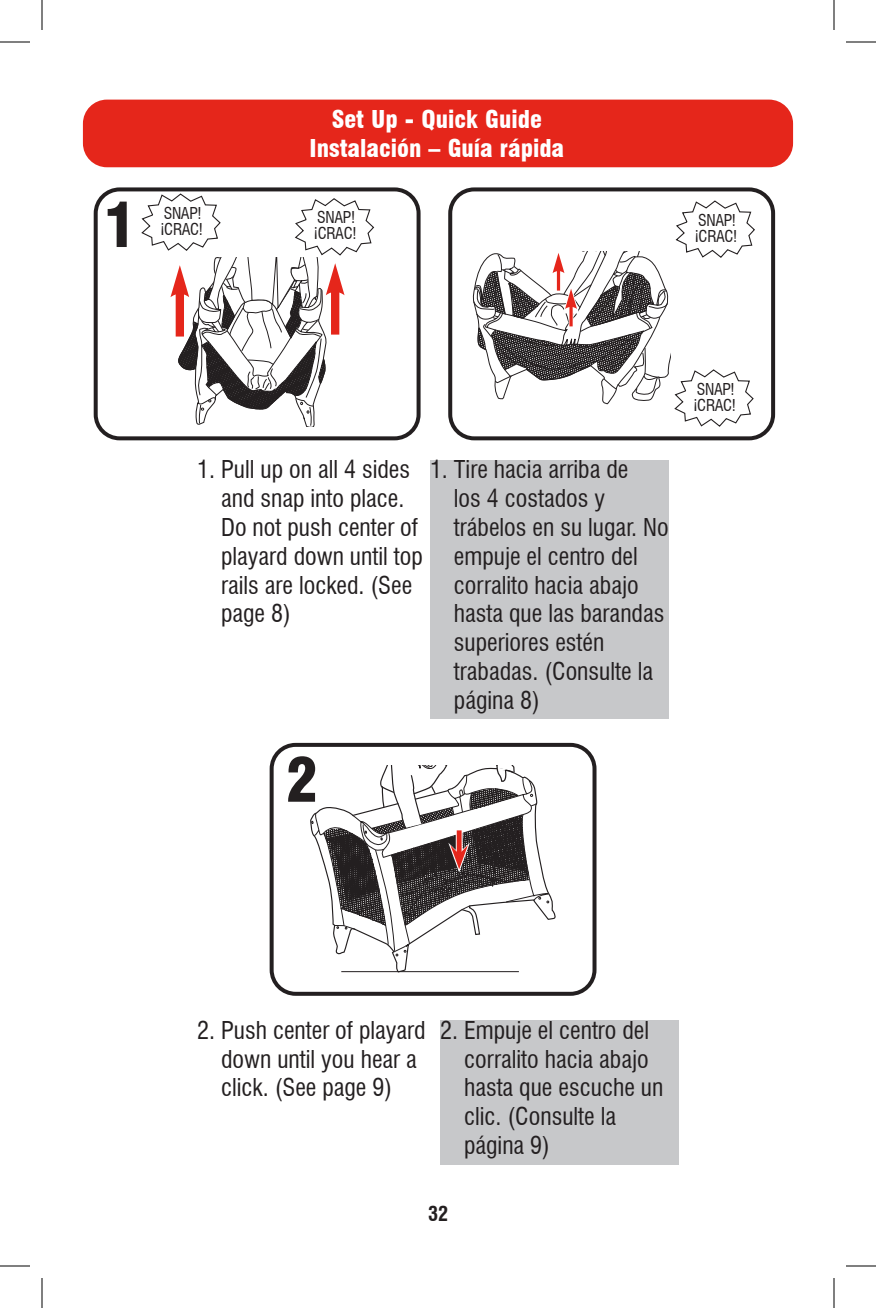
<style>
.page{position:relative;width:876px;height:1308px;background:#fff}
.page>*{position:absolute;margin:0;border:0;box-sizing:border-box;transform-origin:0 0}
.t1{font:900 condensed 60px "Swiss 721 BT";color:#231f20}
.t2{font:condensed 24px/28.8px "Swiss 721 BT";color:#231f20}
.Banner{font:900 condensed 24px/28.8px "Swiss 721 BT";color:#fff;text-align:center}
.t3{font:700 condensed 20px "Swiss 721 BT";color:#231f20}
.Snap{font:condensed 16px/16px "Swiss 721 BT";letter-spacing:-.02em;color:#231f20}
</style>
<div class="page">
<div style="left:270px;top:743px;width:327px;height:253px;border:4px solid #231f20;border-radius:24px"></div>
<div style="left:94px;top:187px;width:327px;height:253px;border:4px solid #231f20;border-radius:24px"></div>
<svg style="left:310px;top:818px;width:246px;height:155px"></svg>
<hr style="left:341px;top:971px;width:178px;height:1px;background:#231f20">
<svg style="left:311px;top:766px;width:241px;height:190px"></svg>
<div style="left:448px;top:187px;width:327px;height:253px;border:4px solid #231f20;border-radius:24px"></div>
<div style="left:83px;top:100px;width:710px;height:67px;background:#e5261b;border-radius:24px"></div>
<div style="left:430px;top:460px;width:239px;height:258px;background:#c7c8ca"></div>
<div style="left:440px;top:1021px;width:239px;height:144px;background:#c7c8ca"></div>
<svg style="left:141px;top:193px;width:234px;height:234px"></svg>
<svg style="left:473px;top:200px;width:282px;height:227px"></svg>
<hr style="left:0;top:42px;width:30px;height:1px;background:#000">
<hr style="left:846px;top:42px;width:30px;height:1px;background:#000">
<hr style="left:0;top:1266px;width:30px;height:1px;background:#000">
<hr style="left:846px;top:1266px;width:30px;height:1px;background:#000">
<hr style="left:42px;top:0;width:1px;height:30px;background:#000">
<hr style="left:42px;top:1278px;width:1px;height:30px;background:#000">
<hr style="left:834px;top:0;width:1px;height:30px;background:#000">
<hr style="left:834px;top:1278px;width:1px;height:30px;background:#000">
<p class="t1" style="left:104px;top:189px;width:34px">1</p>
<p class="Snap" style="left:160px;top:205px;width:44px">SNAP! ¡CRAC!</p>
<p class="Banner" style="left:310px;top:105px;width:256px">Set Up - Quick Guide<br>Instalación – Guía rápida</p>
<p class="Snap" style="left:314px;top:210px;width:44px">SNAP! ¡CRAC!</p>
<p class="Snap" style="left:695px;top:212px;width:44px">SNAP! ¡CRAC!</p>
<p class="t2" style="left:221px;top:455px;width:203px;text-indent:-24px">1. Pull up on all 4 sides and snap into place.<br>Do not push center of playard down until top rails are locked. (See page 8)</p>
<p class="t2" style="left:454px;top:455px;width:216px;text-indent:-24px">1. Tire hacia arriba de<br>los 4 costados y trábelos en su lugar. No empuje el centro del corralito hacia abajo hasta que las barandas superiores estén trabadas. (Consulte la página 8)</p>
<p class="t1" style="left:286px;top:744px;width:34px">2</p>
<p class="Snap" style="left:693px;top:381px;width:44px">SNAP! ¡CRAC!</p>
<p class="t2" style="left:221px;top:1016px;width:206px;text-indent:-24px">2. Push center of playard down until you hear a click. (See page 9)</p>
<p class="t2" style="left:464px;top:1016px;width:201px;text-indent:-24px">2. Empuje el centro del corralito hacia abajo hasta que escuche un clic. (Consulte la</p>
<p class="t2" style="left:464px;top:1131px;width:87px">página 9)</p>
<p class="t3" style="left:428px;top:1202px;width:21px">32</p>
</div>
